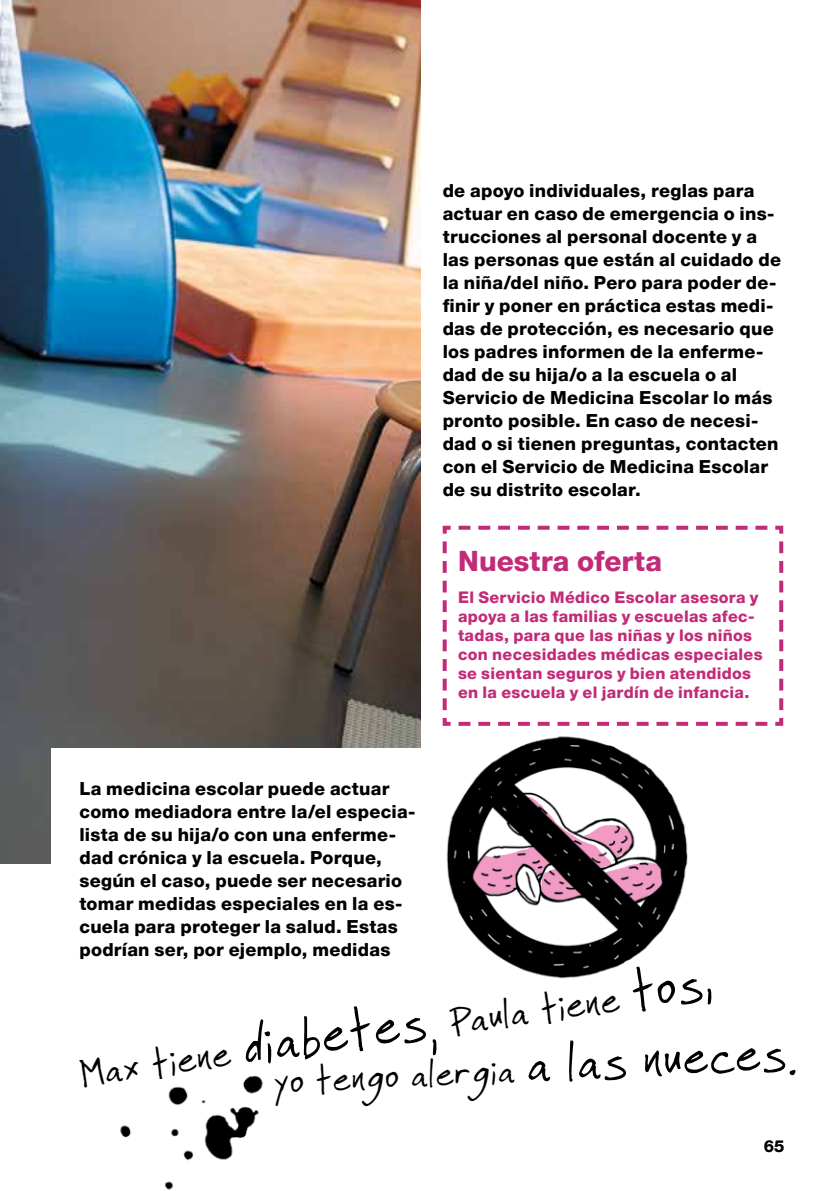
<style>
.page{position:relative;width:840px;height:1191px;background:#fff}
.page>*{position:absolute;margin:0;border:0;box-sizing:border-box;transform-origin:0 0}
.t1{font:43.6px "Faraco Hand";color:#000}
.t2{font:41.2px "Faraco Hand";color:#000}
.t3{font:800 28px "Helvetica Neue LT Pro";letter-spacing:.005em;color:#c22b77}
.t4{font:800 18px/23px "Helvetica Neue LT Pro";letter-spacing:.015em;color:#000}
.t5{font:800 16.4px "Helvetica Neue LT Pro";color:#000}
.t6{font:800 16px/19px "Helvetica Neue LT Pro";letter-spacing:.02em;color:#c22b77}
.s1{font-size:60px}
.s2{font-size:58px}
</style>
<div class="page">
<img style="left:0;top:0;width:420px;height:864px">
<div style="left:51px;top:749px;width:395px;height:368px;background:#fff"></div>
<img style="left:120px;top:1075px;width:143px;height:115px">
<img style="left:446px;top:736px;width:242px;height:243px">
<svg style="left:471px;top:796px;width:191px;height:106px"></svg>
<svg style="left:442px;top:525px;width:342px;height:201px"></svg>
<p class="t4" style="left:442px;top:179px;width:340px">de apoyo individuales, reglas para actuar en caso de emergencia o ins&shy;trucciones al personal docente y a las personas que están al cuidado de la niña/del niño. Pero para poder de&shy;finir y poner en práctica estas medi&shy;das de protección, es necesario que los padres informen de la enferme&shy;dad de su hija/o a la escuela o al Servicio de Medicina Escolar lo más pronto posible. En caso de necesi&shy;dad o si tienen preguntas, contacten con el Servicio de Medicina Escolar de su distrito escolar.</p>
<p class="t4" style="left:79px;top:777px;width:337px">La medicina escolar puede actuar como mediadora entre la/el especia&shy;lista de su hija/o con una enferme&shy;dad crónica y la escuela. Porque, según el caso, puede ser necesario tomar medidas especiales en la es&shy;cuela para proteger la salud. Estas podrían ser, por ejemplo, medidas</p>
<h3 class="t3" style="left:458px;top:544px;width:205px">Nuestra oferta</h3>
<p class="t6" style="left:458px;top:587px;width:306px">El Servicio Médico Escolar asesora y apoya a las familias y escuelas afec&shy;tadas, para que las niñas y los niños con necesidades médicas especiales se sientan seguros y bien atendidos en la escuela y el jardín de infancia.</p>
<h1 class="t1" style="left:76px;top:1047px;width:639px;rotate:-8deg">Max tiene <span class="s1">diabetes,</span> Paula tiene <span class="s1">tos</span><sup>,</sup></h1>
<h2 class="t2" style="left:274px;top:1057px;width:523px;rotate:-3deg">yo tengo alergia <span class="s2">a las nueces.</span></h2>
<p class="t5" style="left:763px;top:1136px;width:22px">65</p>
</div>
